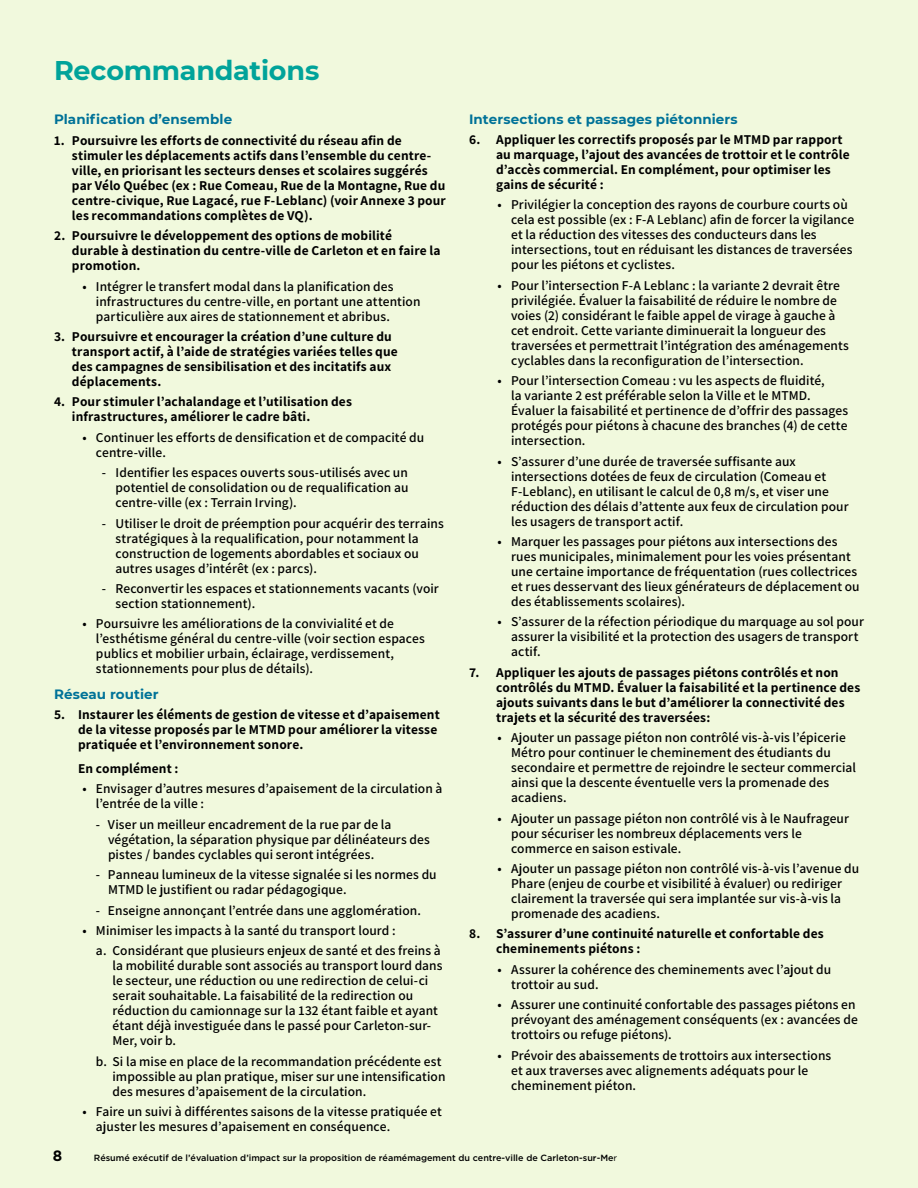
<style>
.page{position:relative;width:918px;height:1188px;background:#f1f9dd}
.page>*{position:absolute;margin:0;border:0;box-sizing:border-box;transform-origin:0 0}
.t1{font:700 27px "Montserrat";letter-spacing:-.01em;color:#00a39a}
.t2{font:700 15px "Gotham HTF";color:#000}
.t3{font:600 13.5px/15px "Assistant";letter-spacing:.01em;color:#000}
.t4{font:700 13.5px/15px "Assistant";letter-spacing:.01em;color:#000}
.t5{font:700 13.5px "Montserrat";letter-spacing:.005em;color:#007298}
.t6{font:500 9px "Gotham HTF";color:#000}
.s1{font-weight:400}
</style>
<div class="page">
<h1 class="t1" style="left:54px;top:51px;width:267px">Recommandations</h1>
<p class="t5" style="left:54px;top:110px;width:180px">Planification d’ensemble</p>
<p class="t4" style="left:72px;top:132px;width:375px;text-indent:-18px">1. Poursuivre les efforts de connectivité du réseau afin de stimuler les déplacements actifs dans l’ensemble du centre&shy;ville, en priorisant les secteurs denses et scolaires suggérés par Vélo Québec (ex : Rue Comeau, Rue de la Montagne, Rue du centre-civique, Rue Lagacé, rue F-Leblanc) (voir Annexe 3 pour les recommandations complètes de VQ).</p>
<p class="t4" style="left:72px;top:228px;width:370px;text-indent:-18px">2. Poursuivre le développement des options de mobilité durable à destination du centre-ville de Carleton et en faire la promotion.</p>
<p class="t3" style="left:96px;top:278px;width:326px;text-indent:-14px">• Intégrer le transfert modal dans la planification des infrastructures du centre-ville, en portant une attention particulière aux aires de stationnement et abribus.</p>
<p class="t4" style="left:72px;top:328px;width:327px;text-indent:-18px">3. Poursuivre et encourager la création d’une culture du transport actif, à l’aide de stratégies variées telles que des campagnes de sensibilisation et des incitatifs aux déplacements.</p>
<p class="t4" style="left:72px;top:394px;width:281px;text-indent:-18px">4. Pour stimuler l’achalandage et l’utilisation des infrastructures, améliorer le cadre bâti.</p>
<p class="t3" style="left:96px;top:429px;width:330px;text-indent:-14px">• Continuer les efforts de densification et de compacité du centre-ville.</p>
<p class="t3" style="left:115px;top:465px;width:294px;text-align:justify;text-indent:-14px">- Identifier les espaces ouverts sous-utilisés avec un potentiel de consolidation ou de requalification au centre-ville (ex : Terrain Irving).</p>
<p class="t3" style="left:115px;top:515px;width:330px;text-indent:-14px">- Utiliser le droit de préemption pour acquérir des terrains stratégiques à la requalification, pour notamment la construction de logements abordables et sociaux ou autres usages d’intérêt (ex : parcs).</p>
<p class="t3" style="left:115px;top:580px;width:325px;text-indent:-14px">- Reconvertir les espaces et stationnements vacants (voir section stationnement).</p>
<p class="t3" style="left:96px;top:616px;width:330px;text-indent:-14px">• Poursuivre les améliorations de la convivialité et de l’esthétisme général du centre-ville (voir section espaces publics et mobilier urbain, éclairage, verdissement, stationnements pour plus de détails).</p>
<p class="t5" style="left:54px;top:684px;width:106px">Réseau routier</p>
<p class="t4" style="left:78px;top:706px;width:363px;text-indent:-24px">5. Instaurer les éléments de gestion de vitesse et d’apaisement de la vitesse proposés par le MTMD pour améliorer la vitesse pratiquée et l’environnement sonore.</p>
<p class="t4" style="left:78px;top:760px;width:102px">En complément :</p>
<p class="t3" style="left:96px;top:781px;width:348px;text-indent:-14px">• Envisager d’autres mesures d’apaisement de la circulation à l’entrée de la ville :</p>
<p class="t3" style="left:108px;top:816px;width:323px;text-indent:-12px">- Viser un meilleur encadrement de la rue par de la végétation, la séparation physique par délinéateurs des pistes / bandes cyclables qui seront intégrées.</p>
<p class="t3" style="left:108px;top:867px;width:330px;text-indent:-12px">- Panneau lumineux de la vitesse signalée si les normes du<br>MTMD le justifient ou radar pédagogique.</p>
<p class="t3" style="left:96px;top:902px;width:327px">- Enseigne annonçant l’entrée dans une agglomération.</p>
<p class="t3" style="left:96px;top:920px;width:346px;line-height:20.4px;text-indent:-14px">• Minimiser les impacts à la santé du transport lourd :<br>a. Considérant que plusieurs enjeux de santé et des freins à</p>
<p class="t3" style="left:112px;top:958px;width:332px">la mobilité durable sont associés au transport lourd dans le secteur, une réduction ou une redirection de celui-ci serait souhaitable. La faisabilité de la redirection ou réduction du camionnage sur la 132 étant faible et ayant étant déjà investiguée dans le passé pour Carleton-sur-Mer, voir b.</p>
<p class="t3" style="left:112px;top:1053px;width:335px;text-indent:-16px">b. Si la mise en place de la recommandation précédente est impossible au plan pratique, miser sur une intensification des mesures d’apaisement de la circulation.</p>
<p class="t3" style="left:96px;top:1104px;width:347px;text-indent:-14px">• Faire un suivi à différentes saisons de la vitesse pratiquée et ajuster les mesures d’apaisement en conséquence.</p>
<p class="t5" style="left:469px;top:109px;width:270px">Intersections et passages piétonniers</p>
<p class="t4" style="left:496px;top:131px;width:355px;text-indent:-27px">6. Appliquer les correctifs proposés par le MTMD par rapport au marquage, l’ajout des avancées de trottoir et le contrôle d’accès commercial. En complément, pour optimiser les gains de sécurité :</p>
<p class="t3" style="left:511px;top:197px;width:345px;text-indent:-14px">• Privilégier la conception des rayons de courbure courts où cela est possible (ex : F-A Leblanc) afin de forcer la vigilance et la réduction des vitesses des conducteurs dans les intersections, tout en réduisant les distances de traversées pour les piétons et cyclistes.</p>
<p class="t3" style="left:511px;top:277px;width:339px;text-indent:-14px">• Pour l’intersection F-A Leblanc : la variante 2 devrait être privilégiée. Évaluer la faisabilité de réduire le nombre de voies (2) considérant le faible appel de virage à gauche à cet endroit. Cette variante diminuerait la longueur des traversées et permettrait l’intégration des aménagements cyclables dans la reconfiguration de l’intersection.</p>
<p class="t3" style="left:511px;top:373px;width:339px;text-indent:-14px">• Pour l’intersection Comeau : vu les aspects de fluidité,<br>la variante 2 est préférable selon la Ville et le MTMD.<br>Évaluer la faisabilité et pertinence de d’offrir des passages protégés pour piétons à chacune des branches (4) de cette intersection.</p>
<p class="t3" style="left:511px;top:453px;width:339px;text-indent:-14px">• S’assurer d’une durée de traversée suffisante aux intersections dotées de feux de circulation (Comeau et F-Leblanc), en utilisant le calcul de 0,8 m/s, et viser une réduction des délais d’attente aux feux de circulation pour les usagers de transport actif.</p>
<p class="t3" style="left:511px;top:533px;width:350px;text-indent:-14px">• Marquer les passages pour piétons aux intersections des rues municipales, minimalement pour les voies présentant une certaine importance de fréquentation (rues collectrices et rues desservant des lieux générateurs de déplacement ou des établissements scolaires).</p>
<p class="t3" style="left:511px;top:614px;width:354px;text-indent:-14px">• S’assurer de la réfection périodique du marquage au sol pour assurer la visibilité et la protection des usagers de transport actif.</p>
<p class="t4" style="left:496px;top:664px;width:366px;text-indent:-27px">7. Appliquer les ajouts de passages piétons contrôlés et non contrôlés du MTMD. Évaluer la faisabilité et la pertinence des ajouts suivants dans le but d’améliorer la connectivité des trajets et la sécurité des traversées:</p>
<p class="t3" style="left:511px;top:730px;width:346px;text-indent:-14px">• Ajouter un passage piéton non contrôlé vis-à-vis l’épicerie Métro pour continuer le cheminement des étudiants du secondaire et permettre de rejoindre le secteur commercial ainsi que la descente éventuelle vers la promenade des acadiens.</p>
<p class="t3" style="left:511px;top:810px;width:339px;text-indent:-14px">• Ajouter un passage piéton non contrôlé vis à le Naufrageur pour sécuriser les nombreux déplacements vers le commerce en saison estivale.</p>
<p class="t3" style="left:511px;top:860px;width:350px;text-indent:-14px">• Ajouter un passage piéton non contrôlé vis-à-vis l’avenue du Phare (enjeu de courbe et visibilité à évaluer) ou rediriger clairement la traversée qui sera implantée sur vis-à-vis la promenade des acadiens.</p>
<p class="t4" style="left:496px;top:926px;width:329px;text-indent:-27px">8. S’assurer d’une continuité naturelle et confortable des cheminements piétons :</p>
<p class="t3" style="left:511px;top:961px;width:322px;text-indent:-14px">• Assurer la cohérence des cheminements avec l’ajout du trottoir au sud.</p>
<p class="t3" style="left:511px;top:997px;width:348px;text-indent:-14px">• Assurer une continuité confortable des passages piétons en prévoyant des aménagement conséquents (ex : avancées de trottoirs ou refuge piétons).</p>
<p class="t3" style="left:511px;top:1047px;width:322px;text-indent:-14px">• Prévoir des abaissements de trottoirs aux intersections et aux traverses avec alignements adéquats pour le cheminement piéton.</p>
<p class="t2" style="left:53px;top:1147px;width:11px">8</p>
<p class="t6" style="left:94px;top:1153px;width:525px">Résumé exécutif de l’évaluation d’impact sur la proposition de réamémagement du centre-ville de Carleton-sur-Me<span class="s1">r</span></p>
</div>
